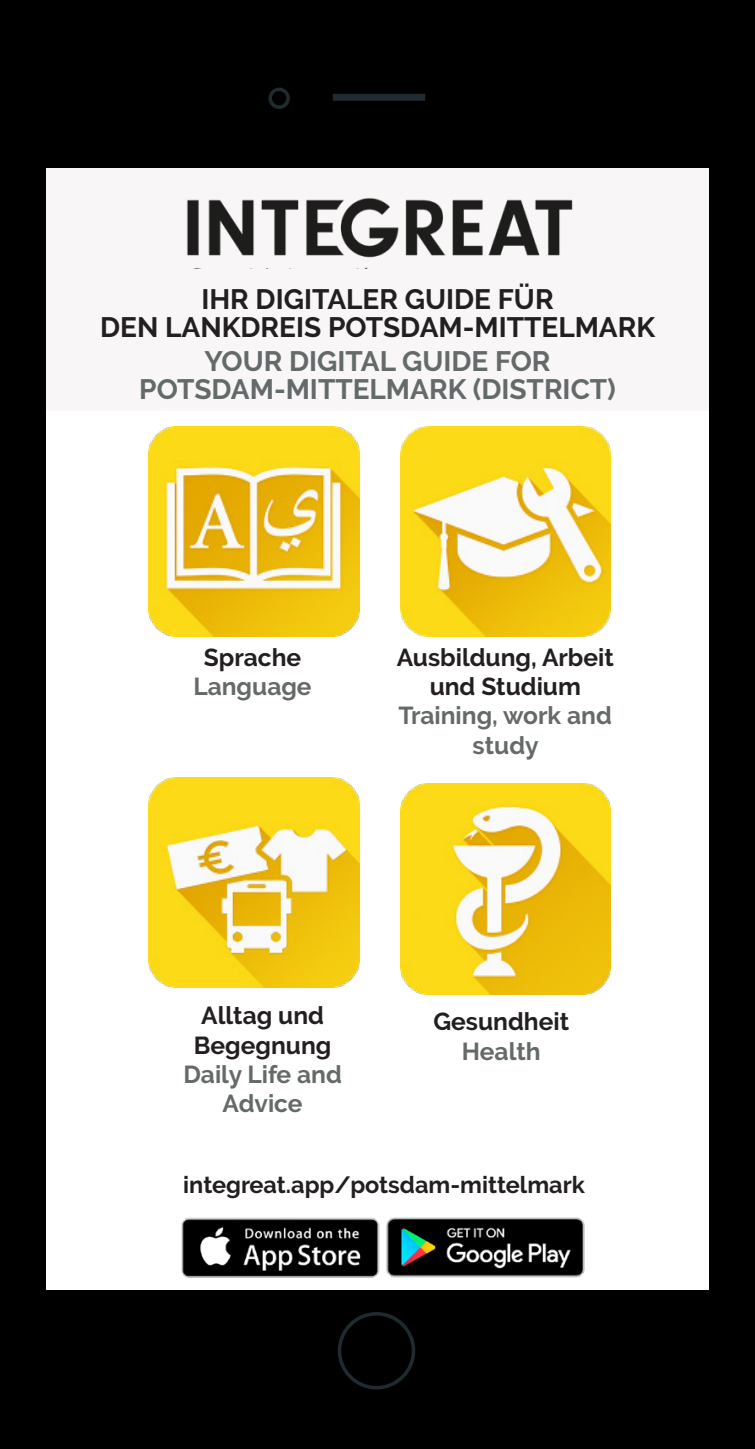
<style>
.page{position:relative;width:755px;height:1449px;background:#fff}
.page>*{position:absolute;margin:0;border:0;box-sizing:border-box;transform-origin:0 0}
.t1{font:700 28px "Raleway";color:#231f20}
.t2{font:700 28px "Raleway";color:#646969}
.t3{font:700 24.5px/29.4px "Raleway";color:#231f20;text-align:center}
.t4{font:700 24.5px/29.4px "Raleway";color:#646969;text-align:center}
.t5{font:700 23.45px "Raleway";color:#231f20}
.s1{color:#646969}
</style>
<div class="page">
<div style="left:0;top:0;width:754px;height:1449px;background:#000"></div>
<div style="left:46px;top:169px;width:662px;height:1121px;background:#fff"></div>
<div style="left:337px;top:1312px;width:78px;height:77px;border:4px solid #202b30;border-radius:50%"></div>
<div style="left:332px;top:94px;width:93px;height:7px;background:#202b30"></div>
<div style="left:268px;top:88px;width:21px;height:21px;border:4px solid #202b30;border-radius:50%"></div>
<img style="left:149px;top:777px;width:210px;height:211px">
<img style="left:400px;top:426px;width:210px;height:211px">
<img style="left:400px;top:784px;width:210px;height:210px">
<img style="left:149px;top:426px;width:210px;height:211px">
<div style="left:46px;top:169px;width:662px;height:242px;background:#f3f0f1"></div>
<img style="left:181px;top:1217px;width:193px;height:61px">
<img style="left:374px;top:1217px;width:211px;height:61px">
<img style="left:187px;top:198px;width:386px;height:70px">
<p class="t1" style="left:201px;top:283px;width:353px">IHR DIGITALER GUIDE FÜR</p>
<p class="t1" style="left:100px;top:311px;width:556px">DEN LANKDREIS POTSDAM-MITTELMARK</p>
<p class="t2" style="left:204px;top:345px;width:347px">YOUR DIGITAL GUIDE FOR</p>
<p class="t2" style="left:139px;top:373px;width:477px">POTSDAM-MITTELMARK (DISTRICT)</p>
<p class="t3" style="left:204px;top:642px;width:99px">Sprache</p>
<p class="t4" style="left:193px;top:672px;width:120px">Language</p>
<p class="t3" style="left:396px;top:642px;width:218px">Ausbildung, Arbeit und Studium<br><span class="s1">Training, work and study</span></p>
<p class="t3" style="left:201px;top:1001px;width:124px">Alltag und</p>
<p class="t3" style="left:194px;top:1030px;width:139px">Begegnung</p>
<p class="t4" style="left:183px;top:1059px;width:160px">Daily Life and<br>Advice</p>
<p class="t3" style="left:433px;top:1007px;width:137px">Gesundheit</p>
<p class="t4" style="left:461px;top:1036px;width:80px">Health</p>
<p class="t5" style="left:183px;top:1171px;width:403px">integreat.app/potsdam-mittelmark</p>
</div>
